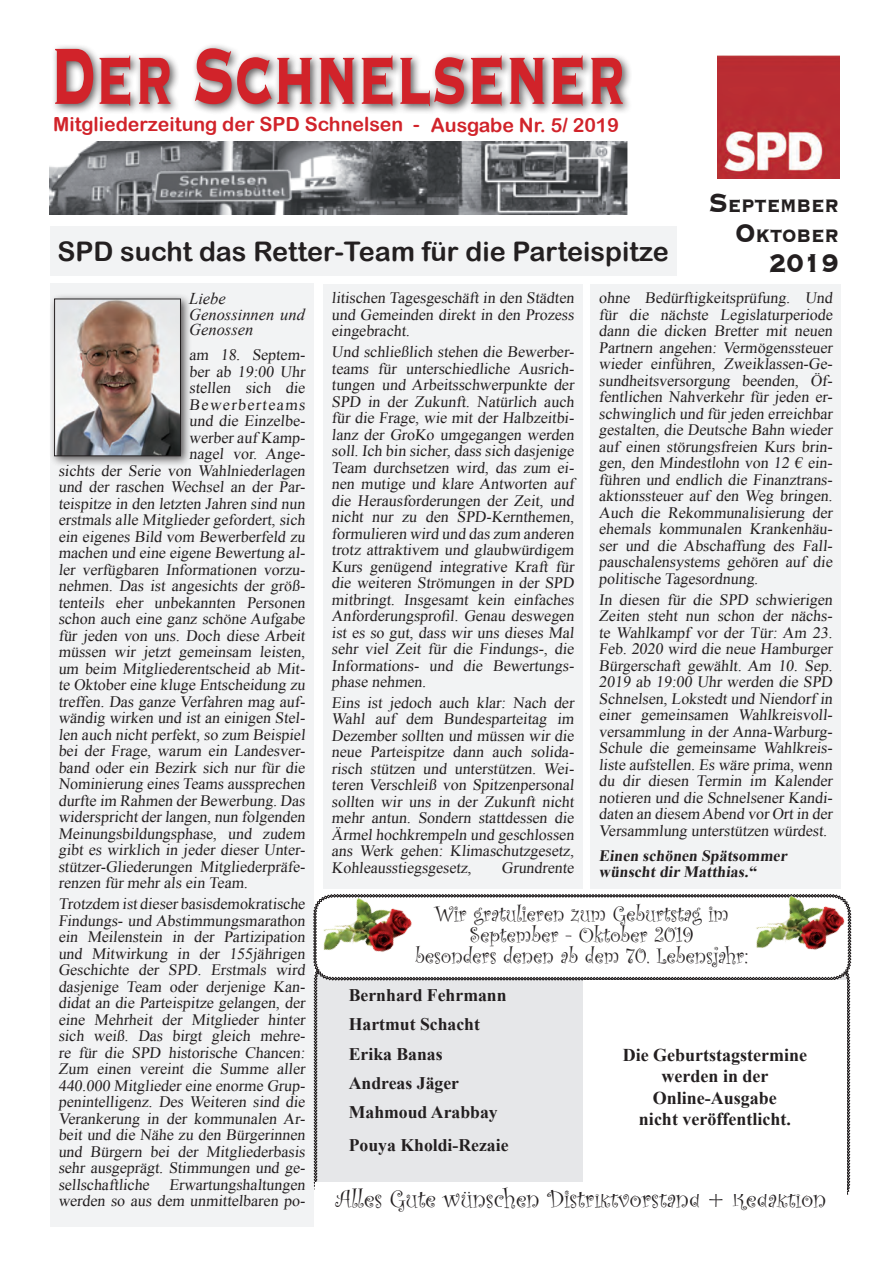
<style>
.page{position:relative;width:893px;height:1263px;background:#fff}
.page>*{position:absolute;margin:0;border:0;box-sizing:border-box;transform-origin:0 0}
.t1{font:700 104.55px "Copperplate";color:#d1232a;scale:.61 1}
.t2{font:700 33.6px "Copperplate";color:#231f20;scale:.85 1}
.t3{font:27px "Arial Rounded MT Bold";color:#231f20}
.t4{font:25.5px "Curlz";color:#231f20}
.t5{font:700 23.55px/30px "Copperplate";color:#231f20;text-align:right;scale:.85 1}
.t6{font:22.5px/21px "Curlz";color:#231f20;text-align:center}
.t7{font:19.5px "Arial Rounded MT Bold";color:#d1232a}
.t8{font:700 18px/21.6px "Times New Roman";color:#231f20;text-align:center}
.t9{font:700 17.7px/29.2px "Times New Roman";color:#231f20}
.t10{font:700 16.5px "Times New Roman";color:#231f20}
.t11{font:italic 16.5px/15.8px "Times New Roman";color:#231f20}
.t12{font:15.9px/16.5px "Times New Roman";color:#231f20;text-align:justify}
.t13{font:700 15.9px/16.5px "Times New Roman";color:#231f20}
.s1{font-size:33.6px}
</style>
<div class="page">
<img style="left:718px;top:55px;width:122px;height:123px">
<div style="left:51px;top:43px;width:582px;height:73px;background:#231f20;opacity:.75"></div>
<img style="left:50px;top:141px;width:578px;height:73px">
<div style="left:50px;top:226px;width:626px;height:50px;background:#f2f3f4"></div>
<div style="left:50px;top:284px;width:263px;height:943px;background:#f2f3f4"></div>
<div style="left:323px;top:284px;width:259px;height:605px;background:#f2f3f4"></div>
<div style="left:590px;top:284px;width:251px;height:605px;background:#f2f3f4"></div>
<div style="left:49px;top:293px;width:143px;height:174px;background:#231f20;opacity:.75"></div>
<img style="left:56px;top:301px;width:123px;height:153px">
<div style="left:54px;top:299px;width:127px;height:157px;border:1px solid #231f20"></div>
<svg style="left:313px;top:894px;width:538px;height:313px"></svg>
<img style="left:735px;top:894px;width:117px;height:94px">
<img style="left:313px;top:871px;width:121px;height:119px">
<div style="left:315px;top:1182px;width:532px;height:32px;background:#fff"></div>
<div style="left:583px;top:980px;width:264px;height:214px;background:#fff"></div>
<h1 class="t1" style="left:50px;top:7px;width:945px">Der Schnelsener</h1>
<p class="t7" style="left:53px;top:112px;width:567px">Mitgliederzeitung der SPD Schnelsen - Ausgabe Nr. 5/ 2019</p>
<h3 class="t5" style="left:709px;top:189px;width:154px"><span class="s1">S</span>eptember<br><span class="s1">O</span>ktober</h3>
<h2 class="t2" style="left:769px;top:240px;width:83px">2019</h2>
<h3 class="t3" style="left:57px;top:236px;width:613px">SPD sucht das Retter-Team für die Parteispitze</h3>
<p class="t11" style="left:189px;top:290px;width:117px">Liebe<br>Genossinnen und<br>Genossen</p>
<p class="t12" style="left:189px;top:346px;width:119px">am 18. Septem-</p>
<p class="t12" style="left:189px;top:363px;width:119px">ber ab 19:00 Uhr</p>
<p class="t12" style="left:189px;top:379px;width:119px">stellen sich die</p>
<p class="t12" style="left:189px;top:396px;width:119px">Bewerberteams</p>
<p class="t12" style="left:189px;top:412px;width:119px">und die Einzelbe-</p>
<p class="t12" style="left:189px;top:429px;width:119px">werber auf Kamp-</p>
<p class="t12" style="left:189px;top:445px;width:119px">nagel vor. Ange-</p>
<p class="t12" style="left:58px;top:462px;width:250px">sichts der Serie von Wahlniederlagen</p>
<p class="t12" style="left:58px;top:478px;width:250px">und der raschen Wechsel an der Par-</p>
<p class="t12" style="left:58px;top:495px;width:250px">teispitze in den letzten Jahren sind nun</p>
<p class="t12" style="left:58px;top:511px;width:250px">erstmals alle Mitglieder gefordert, sich</p>
<p class="t12" style="left:58px;top:528px;width:250px">ein eigenes Bild vom Bewerberfeld zu</p>
<p class="t12" style="left:58px;top:544px;width:250px">machen und eine eigene Bewertung al-</p>
<p class="t12" style="left:58px;top:561px;width:250px">ler verfügbaren Informationen vorzu-</p>
<p class="t12" style="left:58px;top:577px;width:250px">nehmen. Das ist angesichts der größ-</p>
<p class="t12" style="left:58px;top:594px;width:250px">tenteils eher unbekannten Personen</p>
<p class="t12" style="left:58px;top:610px;width:250px">schon auch eine ganz schöne Aufgabe</p>
<p class="t12" style="left:58px;top:627px;width:250px">für jeden von uns. Doch diese Arbeit</p>
<p class="t12" style="left:58px;top:643px;width:250px">müssen wir jetzt gemeinsam leisten,</p>
<p class="t12" style="left:58px;top:660px;width:250px">um beim Mitgliederentscheid ab Mit-</p>
<p class="t12" style="left:58px;top:676px;width:250px">te Oktober eine kluge Entscheidung zu</p>
<p class="t12" style="left:58px;top:693px;width:250px">treffen. Das ganze Verfahren mag auf-</p>
<p class="t12" style="left:58px;top:709px;width:250px">wändig wirken und ist an einigen Stel-</p>
<p class="t12" style="left:58px;top:726px;width:250px">len auch nicht perfekt, so zum Beispiel</p>
<p class="t12" style="left:58px;top:742px;width:250px">bei der Frage, warum ein Landesver-</p>
<p class="t12" style="left:58px;top:759px;width:250px">band oder ein Bezirk sich nur für die</p>
<p class="t12" style="left:58px;top:775px;width:250px">Nominierung eines Teams aussprechen</p>
<p class="t12" style="left:58px;top:792px;width:250px">durfte im Rahmen der Bewerbung. Das</p>
<p class="t12" style="left:58px;top:808px;width:250px">widerspricht der langen, nun folgenden</p>
<p class="t12" style="left:58px;top:825px;width:250px">Meinungsbildungsphase, und zudem</p>
<p class="t12" style="left:58px;top:841px;width:250px">gibt es wirklich in jeder dieser Unter-</p>
<p class="t12" style="left:58px;top:858px;width:250px">stützer-Gliederungen Mitgliederpräfe-</p>
<p class="t12" style="left:58px;top:874px;width:193px">renzen für mehr als ein Team.</p>
<p class="t12" style="left:58px;top:895px;width:250px">Trotzdem ist dieser basisdemokratische Findungs- und Abstimmungsmarathon ein Meilenstein in der Partizipation und Mitwirkung in der 155jährigen Geschichte der SPD. Erstmals wird dasjenige Team oder derjenige Kan&shy;didat an die Parteispitze gelangen, der eine Mehrheit der Mitglieder hinter sich weiß. Das birgt gleich mehre&shy;re für die SPD historische Chancen:<br>Zum einen vereint die Summe aller 440.000 Mitglieder eine enorme Grup&shy;penintelligenz. Des Weiteren sind die Verankerung in der kommunalen Ar&shy;beit und die Nähe zu den Bürgerinnen und Bürgern bei der Mitgliederbasis sehr ausgeprägt. Stimmungen und ge&shy;sellschaftliche Erwartungshaltungen werden so aus dem unmittelbaren po-</p>
<p class="t12" style="left:332px;top:290px;width:246px">litischen Tagesgeschäft in den Städten und Gemeinden direkt in den Prozess eingebracht.</p>
<p class="t12" style="left:332px;top:343px;width:246px;text-align:left">Und schließlich stehen die Bewerber&shy;teams für unterschiedliche Ausrich&shy;tungen und Arbeitsschwerpunkte der SPD in der Zukunft. Natürlich auch für die Frage, wie mit der Halbzeitbi&shy;lanz der GroKo umgegangen werden soll. Ich bin sicher, dass sich dasjenige Team durchsetzen wird, das zum ei&shy;nen mutige und klare Antworten auf die Herausforderungen der Zeit, und nicht nur zu den SPD-Kernthemen, formulieren wird und das zum anderen trotz attraktivem und glaubwürdigem Kurs genügend integrative Kraft für die weiteren Strömungen in der SPD mitbringt. Insgesamt kein einfaches Anforderungsprofil. Genau deswegen ist es so gut, dass wir uns dieses Mal sehr viel Zeit für die Findungs-, die Informations- und die Bewertungs&shy;phase nehmen.</p>
<p class="t12" style="left:332px;top:694px;width:246px">Eins ist jedoch auch klar: Nach der Wahl auf dem Bundesparteitag im Dezember sollten und müssen wir die neue Parteispitze dann auch solida&shy;risch stützen und unterstützen. Wei&shy;teren Verschleiß von Spitzenpersonal sollten wir uns in der Zukunft nicht mehr antun. Sondern stattdessen die Ärmel hochkrempeln und geschlossen ans Werk gehen: Klimaschutzgesetz, Kohleausstiegsgesetz,</p>
<p class="t12" style="left:599px;top:290px;width:237px">ohne Bedürftigkeitsprüfung. Und für die nächste Legislaturperiode dann die dicken Bretter mit neuen Partnern angehen: Vermögenssteuer wieder einführen, Zweiklassen-Ge&shy;sundheitsversorgung beenden, Öf&shy;fentlichen Nahverkehr für jeden er&shy;schwinglich und für jeden erreichbar gestalten, die Deutsche Bahn wieder auf einen störungsfreien Kurs brin&shy;gen, den Mindestlohn von 12 € ein&shy;führen und endlich die Finanztrans&shy;aktionssteuer auf den Weg bringen.<br>Auch die Rekommunalisierung der ehemals kommunalen Krankenhäu&shy;ser und die Abschaffung des Fall&shy;pauschalensystems gehören auf die politische Tagesordnung.</p>
<p class="t12" style="left:599px;top:591px;width:237px">In diesen für die SPD schwierigen Zeiten steht nun schon der nächs&shy;te Wahlkampf vor der Tür: Am 23.<br>Feb. 2020 wird die neue Hamburger Bürgerschaft gewählt. Am 10. Sep.<br>2019 ab 19:00 Uhr werden die SPD Schnelsen, Lokstedt und Niendorf in einer gemeinsamen Wahlkreisvoll&shy;versammlung in der Anna-Warburg-Schule die gemeinsame Wahlkreis&shy;liste aufstellen. Es wäre prima, wenn du dir diesen Termin im Kalender notieren und die Schnelsener Kandi&shy;daten an diesem Abend vor Ort in der Versammlung unterstützen würdest.</p>
<p class="t13" style="left:599px;top:847px;width:192px">Einen schönen Spätsommer wünscht dir Matthias.“</p>
<p class="t12" style="left:502px;top:859px;width:76px">Grundrente</p>
<h3 class="t6" style="left:415px;top:902px;width:334px">Wir gratulieren zum Geburtstag im<br>September - Oktober 2019<br>besonders denen ab dem 70. Lebensjahr:</h3>
<p class="t9" style="left:349px;top:980px;width:159px">Bernhard Fehrmann<br>Hartmut Schacht<br>Erika Banas</p>
<p class="t10" style="left:609px;top:1042px;width:69px">am 24.09.</p>
<p class="t10" style="left:739px;top:1042px;width:56px">zum 76.</p>
<p class="t8" style="left:623px;top:1043px;width:186px">Die Geburtstagstermine werden in der<br>Online-Ausgabe<br>nicht veröffentlicht.</p>
<p class="t9" style="left:349px;top:1068px;width:112px">Andreas Jäger</p>
<p class="t10" style="left:739px;top:1071px;width:56px">zum 70.</p>
<p class="t9" style="left:349px;top:1097px;width:150px">Mahmoud Arabbay</p>
<p class="t10" style="left:609px;top:1101px;width:69px">am 15.09.</p>
<p class="t10" style="left:739px;top:1101px;width:56px">zum 40.</p>
<p class="t9" style="left:349px;top:1130px;width:161px">Pouya Kholdi-Rezaie</p>
<h3 class="t4" style="left:335px;top:1181px;width:492px">Alles Gute wünschen Distriktvorstand + Redaktion</h3>
</div>
